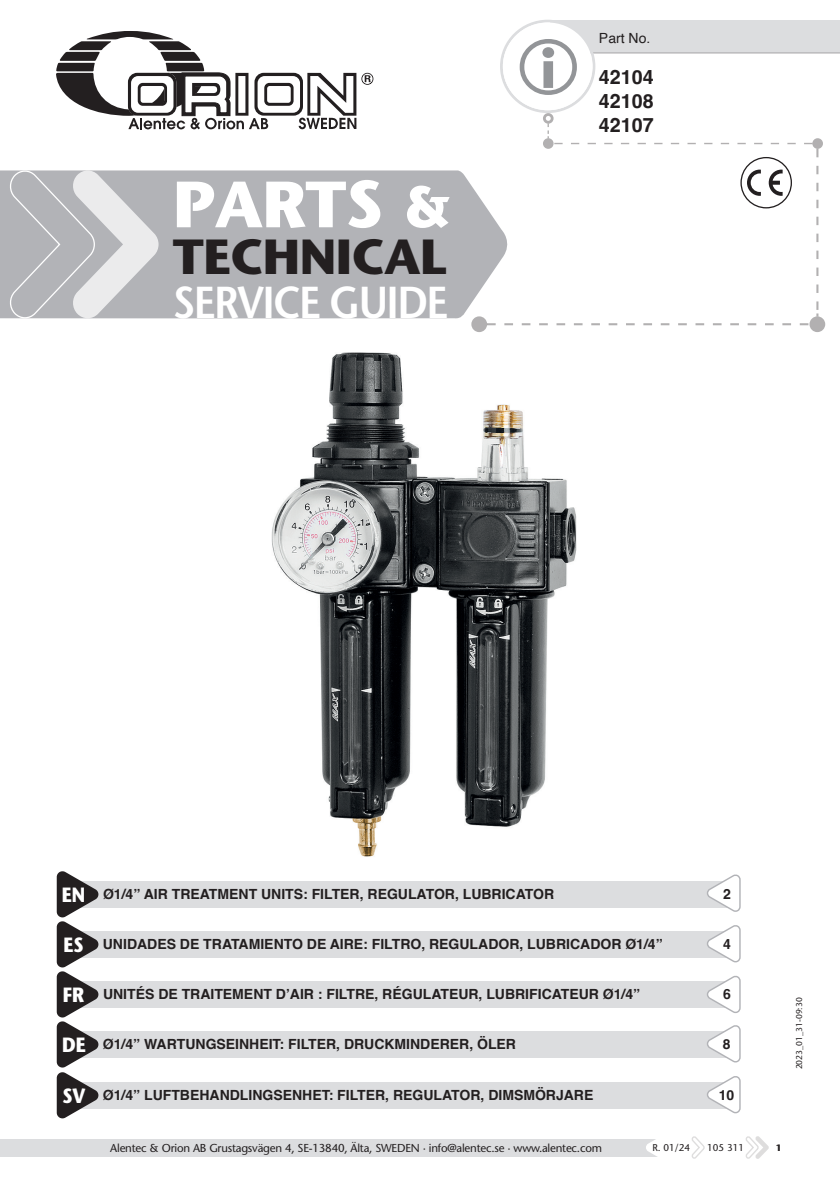
<style>
.page{position:relative;width:840px;height:1191px;background:#fff}
.page>*{position:absolute;margin:0;border:0;box-sizing:border-box;transform-origin:0 0}
.t1{font:700 65.2px "Stone Sans Std";color:#fff}
.t2{font:700 49.2px "Stone Sans Std";letter-spacing:-.01em;color:#231f20}
.t3{font:600 44.6px "Stone Sans Std";letter-spacing:-.04em;color:#fff;scale:.91 1}
.t4{font:700 20.6px "Stone Sans Std";color:#fff;scale:.87 1}
.t5{font:700 19.8px/24px "Helvetica";color:#231f20;text-align:justify}
.t6{font:700 14px "Helvetica";color:#231f20}
.t7{font:14px "Helvetica";color:#231f20}
.t8{font:500 11.6px "Stone Sans Std";letter-spacing:-.02em;color:#231f20}
.t9{font:500 9.8px "Stone Sans Std";color:#231f20}
.t10{font:700 9.2px "Stone Sans Std";color:#231f20}
.t11{font:500 8.4px "Stone Sans Std";color:#231f20}
.s1{font-size:66.6px}
.s2{font-size:58.6px}
</style>
<div class="page">
<div style="left:0;top:1139px;width:674px;height:17px;background:#dcdddf"></div>
<svg style="left:645px;top:1139px;width:29px;height:18px"></svg>
<svg style="left:746px;top:1136px;width:22px;height:23px"></svg>
<svg style="left:692px;top:1136px;width:13px;height:23px"></svg>
<div style="left:544px;top:140px;width:8px;height:7px;background:#b2b0b1;border-radius:50%"></div>
<div style="left:542px;top:138px;width:11px;height:11px;border:3px solid #231f20;border-radius:50%"></div>
<div style="left:813px;top:140px;width:8px;height:7px;background:#b2b0b1;border-radius:50%"></div>
<div style="left:811px;top:138px;width:11px;height:11px;border:3px solid #231f20;border-radius:50%"></div>
<div style="left:63px;top:881px;width:673px;height:26px;background:#dcdddf"></div>
<div style="left:63px;top:981px;width:673px;height:26px;background:#dcdddf"></div>
<div style="left:63px;top:931px;width:665px;height:26px;background:#dcdddf"></div>
<div style="left:63px;top:1031px;width:665px;height:26px;background:#dcdddf"></div>
<div style="left:63px;top:1082px;width:665px;height:26px;background:#dcdddf"></div>
<svg style="left:57px;top:871px;width:41px;height:247px"></svg>
<svg style="left:705px;top:975px;width:36px;height:38px"></svg>
<svg style="left:705px;top:925px;width:36px;height:38px"></svg>
<svg style="left:705px;top:874px;width:36px;height:38px"></svg>
<svg style="left:705px;top:1025px;width:36px;height:38px"></svg>
<svg style="left:705px;top:1076px;width:36px;height:38px"></svg>
<svg style="left:0;top:170px;width:508px;height:149px;background:#b7b8bb"></svg>
<svg style="left:7px;top:170px;width:151px;height:149px;background:#c2c2c5"></svg>
<div style="left:811px;top:318px;width:11px;height:12px;background:#b2b0b1;border-radius:50%"></div>
<div style="left:809px;top:316px;width:15px;height:16px;border:4px solid #231f20;border-radius:50%"></div>
<svg style="left:487px;top:323px;width:321px;height:2px"></svg>
<div style="left:473px;top:318px;width:11px;height:12px;background:#b2b0b1;border-radius:50%"></div>
<div style="left:471px;top:316px;width:16px;height:16px;border:4px solid #231f20;border-radius:50%"></div>
<img style="left:271px;top:352px;width:306px;height:505px">
<div style="left:550px;top:20px;width:289px;height:33px;background:#dcdddf"></div>
<div style="left:542px;top:113px;width:11px;height:11px;border:3px solid #231f20;border-radius:50%"></div>
<hr style="left:588px;top:53px;width:251px;height:1px;background:#231f20">
<div style="left:499px;top:20px;width:96px;height:93px;border:3px solid #dcdddf;border-radius:50%"></div>
<div style="left:502px;top:23px;width:90px;height:87px;background:#fff;border-radius:50%"></div>
<svg style="left:519px;top:39px;width:57px;height:56px"></svg>
<svg style="left:554px;top:143px;width:264px;height:173px"></svg>
<svg style="left:56px;top:31px;width:317px;height:98px"></svg>
<h1 class="t1" style="left:173px;top:166px;width:279px">PART<span class="s1">S</span> <span class="s2">&amp;</span></h1>
<h2 class="t2" style="left:173px;top:227px;width:276px">TECHNICAL</h2>
<h3 class="t3" style="left:173px;top:276px;width:304px">SERVICE GUIDE</h3>
<p class="t7" style="left:598px;top:27px;width:53px">Part No.</p>
<h3 class="t5" style="left:598px;top:68px;width:56px">42104<br>42108<br>42107</h3>
<h3 class="t4" style="left:62px;top:882px;width:28px">EN</h3>
<p class="t6" style="left:103px;top:885px;width:452px">Ø1/4” AIR TREATMENT UNITS: FILTER, REGULATOR, LUBRICATOR</p>
<p class="t6" style="left:723px;top:885px;width:9px">2</p>
<h3 class="t4" style="left:63px;top:932px;width:25px">ES</h3>
<p class="t6" style="left:103px;top:935px;width:561px">UNIDADES DE TRATAMIENTO DE AIRE: FILTRO, REGULADOR, LUBRICADOR Ø1/4”</p>
<p class="t6" style="left:722px;top:935px;width:9px">4</p>
<h3 class="t4" style="left:63px;top:982px;width:26px">FR</h3>
<h3 class="t4" style="left:62px;top:1032px;width:29px">DE</h3>
<h3 class="t4" style="left:62px;top:1083px;width:28px">SV</h3>
<p class="t6" style="left:103px;top:985px;width:538px">UNITÉS DE TRAITEMENT D’AIR : FILTRE, RÉGULATEUR, LUBRIFICATEUR Ø1/4”</p>
<p class="t6" style="left:723px;top:985px;width:9px">6</p>
<p class="t6" style="left:103px;top:1035px;width:414px">Ø1/4” WARTUNGSEINHEIT: FILTER, DRUCKMINDERER, ÖLER</p>
<p class="t6" style="left:722px;top:1035px;width:9px">8</p>
<p class="t6" style="left:103px;top:1086px;width:492px">Ø1/4” LUFTBEHANDLINGSENHET: FILTER, REGULATOR, DIMSMÖRJARE</p>
<p class="t6" style="left:718px;top:1086px;width:17px">10</p>
<p class="t11" style="left:793px;top:1069px;width:73px;rotate:-90deg">2023_01_31-09:30</p>
<p class="t8" style="left:110px;top:1140px;width:493px">Alentec &amp; Orion AB Grustagsvägen 4, SE-13840, Älta, SWEDEN · info@alentec.se · www.alentec.com</p>
<p class="t9" style="left:652px;top:1141px;width:39px">R. 01/24</p>
<p class="t9" style="left:706px;top:1141px;width:38px">105 311</p>
<p class="t10" style="left:775px;top:1142px;width:7px">1</p>
</div>
